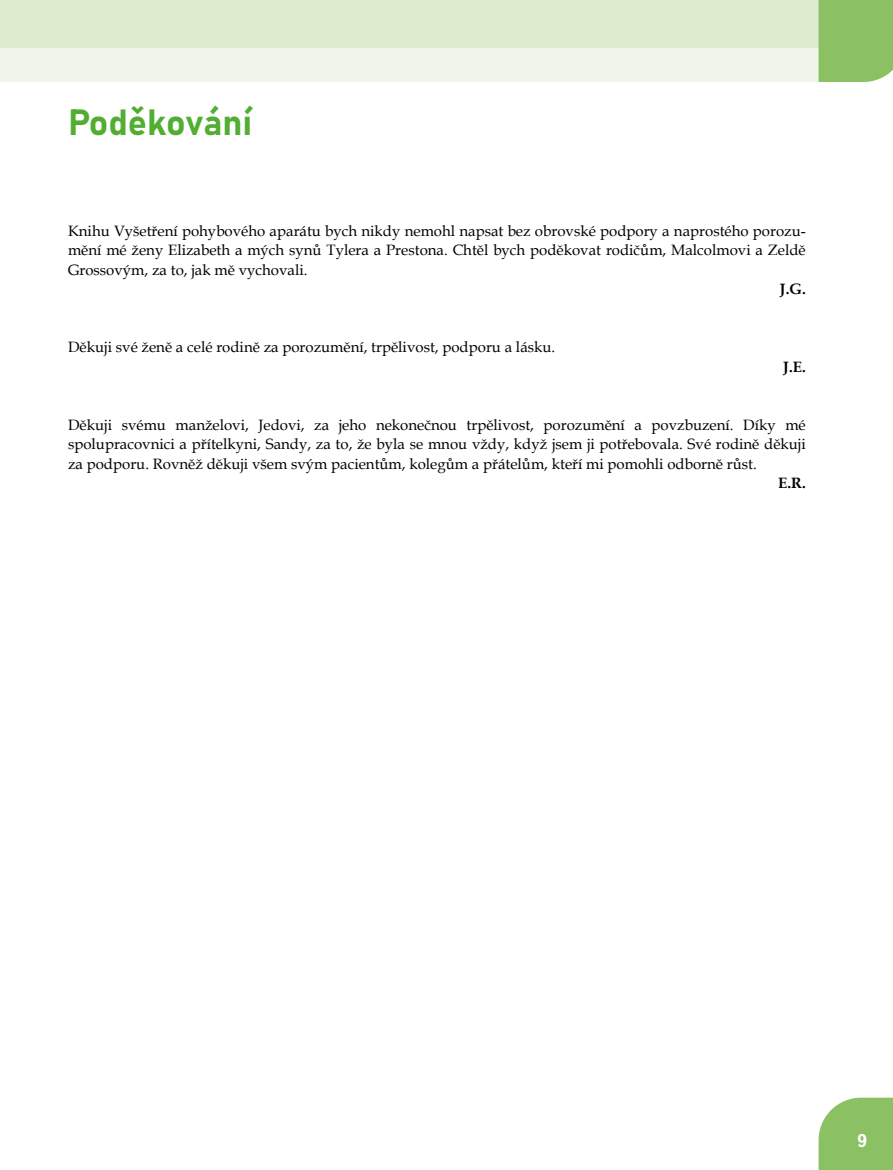
<style>
.page{position:relative;width:893px;height:1170px;background:#fff}
.page>*{position:absolute;margin:0;border:0;box-sizing:border-box;transform-origin:0 0}
.t1{font:36px "Bahnschrift";color:#52ae32}
.t2{font:700 18px "Dyna Grotesk R";color:#fff}
.t3{font:15px/19.5px "Book Antiqua";color:#000;text-align:justify}
.t4{font:700 15px "Book Antiqua";color:#000}
</style>
<div class="page">
<div style="left:0;top:44px;width:823px;height:38px;background:#eff6e9"></div>
<div style="left:0;top:0;width:822px;height:47px;background:#ddebcf"></div>
<div style="left:819px;top:0;width:74px;height:82px;background:#8cc163"></div>
<svg style="left:819px;top:1097px;width:74px;height:72px"></svg>
<h1 class="t1" style="left:68px;top:99px;width:185px">Poděkování</h1>
<p class="t3" style="left:68px;top:220px;width:739px">Knihu Vyšetření pohybového aparátu bych nikdy nemohl napsat bez obrovské podpory a naprostého porozu&shy;mění mé ženy Elizabeth a mých synů Tylera a Prestona. Chtěl bych poděkovat rodičům, Malcolmovi a Zeldě Grossovým, za to, jak mě vychovali.</p>
<p class="t4" style="left:780px;top:279px;width:27px">J.G.</p>
<p class="t3" style="left:68px;top:337px;width:489px">Děkuji své ženě a celé rodině za porozumění, trpělivost, podporu a lásku.</p>
<p class="t4" style="left:783px;top:356px;width:24px">J.E.</p>
<p class="t3" style="left:68px;top:415px;width:739px">Děkuji svému manželovi, Jedovi, za jeho nekonečnou trpělivost, porozumění a povzbuzení. Díky mé spolupracovnici a přítelkyni, Sandy, za to, že byla se mnou vždy, když jsem ji potřebovala. Své rodině děkuji za podporu. Rovněž děkuji všem svým pacientům, kolegům a přátelům, kteří mi pomohli odborně růst.</p>
<p class="t4" style="left:778px;top:473px;width:29px">E.R.</p>
<p class="t2" style="left:857px;top:1130px;width:11px">9</p>
</div>
